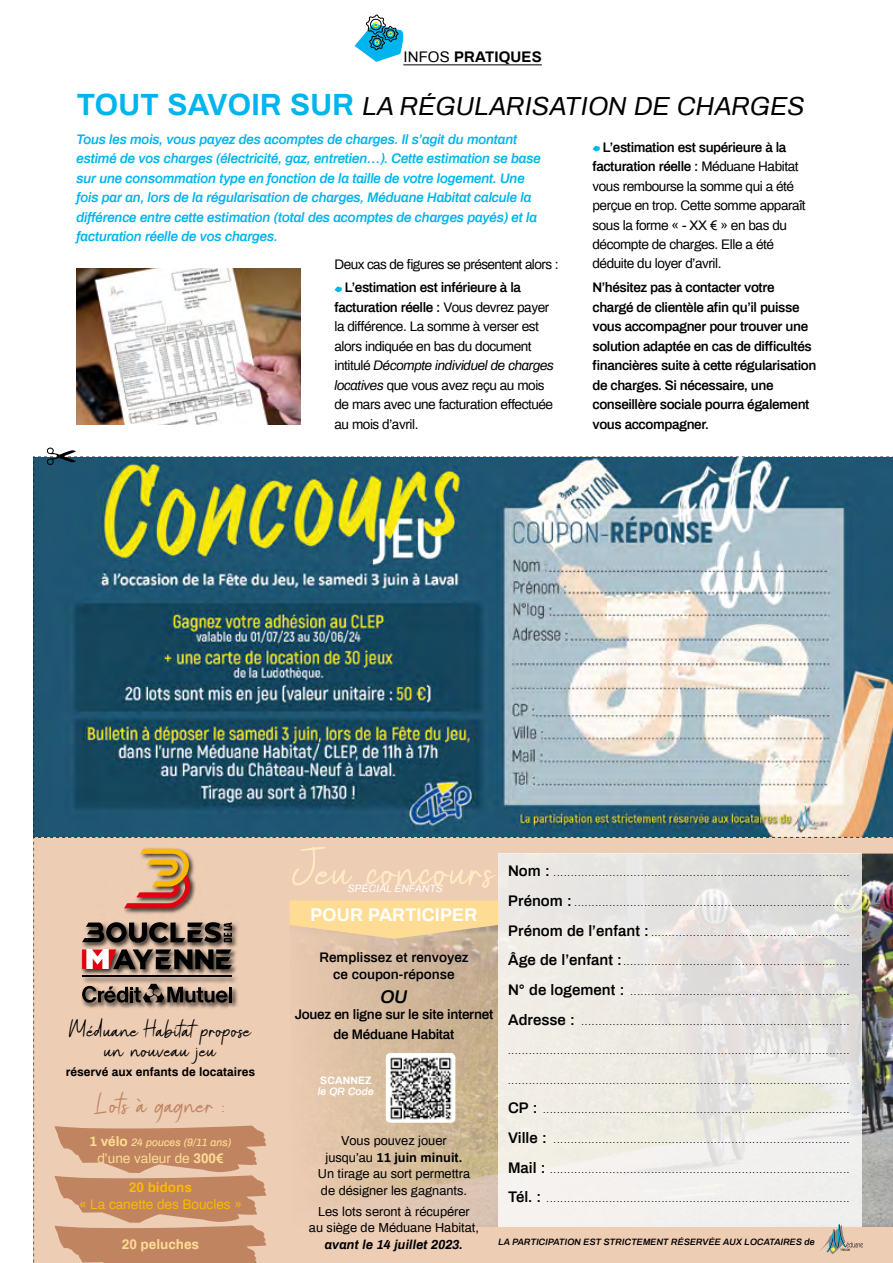
<style>
.page{position:relative;width:893px;height:1263px;background:#fff}
.page>*{position:absolute;margin:0;border:0;box-sizing:border-box;transform-origin:0 0}
.t1{font:52.05px "Andalan Eug";color:#ffeac1}
.t2{font:28.5px "Andalan Eug";color:#c08461}
.t3{font:italic 25.5px "Archivo";letter-spacing:.01em;color:#000}
.t4{font:24px/19.5px "Andalan Eug";color:#000;text-align:center}
.t5{font:700 18px "Archivo";letter-spacing:.01em;color:#fff}
.t6{font:italic 600 18px "Archivo";color:#000}
.t7{font:700 15px "Archivo";letter-spacing:.01em;color:#000}
.t8{font:13.5px/19.5px "Archivo";letter-spacing:-.03em;color:#000}
.t9{font:italic 600 13.5px/19.5px "Archivo";letter-spacing:-.02em;color:#00b5ed}
.t10{font:600 13.5px/19.5px "Archivo";letter-spacing:-.03em;color:#000}
.t11{font:600 13.5px/16.5px "Archivo";color:#000;text-align:center}
.t12{font:13.5px/29.2px "Archivo";color:#ffdc93;text-align:center}
.t13{font:13.5px "Archivo";color:#fbba00}
.t14{font:700 13.5px "Archivo";color:#ffdc93}
.t15{font:12.75px/16.5px "Archivo";color:#000;text-align:center}
.t16{font:italic 700 12.75px "Archivo";color:#000}
.t17{font:700 12px "Archivo";color:#000}
.t18{font:italic 500 10.5px "Archivo";color:#ffdc93}
.t19{font:italic 600 10.5px "Archivo";color:#fff}
.t20{font:700 10.5px "Archivo";letter-spacing:.01em;color:#fff}
.t21{font:italic 10.35px "Archivo";letter-spacing:.01em;color:#fff}
.t22{font:9px "Archivo";color:#000}
.t23{font:italic 600 9px "Archivo";letter-spacing:.01em;color:#000}
.s1{font-weight:400}
.s2{font-weight:700;font-style:normal;font-size:30px;color:#00b5ed}
.s3{font-weight:600}
.s4{font-style:italic}
.s5{font-weight:700;font-style:normal;font-size:13.5px}
.s6{font-weight:700}
.s7{font-weight:700;color:#fbba00}
.s8{font-weight:600;font-size:15px}
</style>
<div class="page">
<hr style="left:403px;top:65px;width:139px;height:1px;background:#000">
<svg style="left:354px;top:14px;width:50px;height:48px"></svg>
<svg style="left:334px;top:286px;width:8px;height:6px"></svg>
<svg style="left:592px;top:146px;width:8px;height:5px"></svg>
<img style="left:77px;top:268px;width:223px;height:156px">
<img style="left:33px;top:448px;width:860px;height:815px">
<img style="left:386px;top:1053px;width:69px;height:69px">
<h3 class="t7" style="left:403px;top:46px;width:140px"><span class="s1">INFOS</span> PRATIQUES</h3>
<h3 class="t3" style="left:77px;top:88px;width:730px"><span class="s2">TOUT SAVOIR SUR</span> LA RÉGULARISATION DE CHARGES</h3>
<p class="t9" style="left:77px;top:129px;width:466px">Tous les mois, vous payez des acomptes de charges. Il s’agit du montant estimé de vos charges (électricité, gaz, entretien…). Cette estimation se base sur une consommation type en fonction de la taille de votre logement. Une fois par an, lors de la régularisation de charges, Méduane Habitat calcule la différence entre cette estimation (total des acomptes de charges payés) et la facturation réelle de vos charges.</p>
<h3 class="t8" style="left:334px;top:253px;width:225px">Deux cas de figures se présentent alors :</h3>
<p class="t8" style="left:334px;top:277px;width:221px;text-indent:10px"><span class="s3">L’estimation est inférieure à la facturation réelle :</span> Vous devrez payer la différence. La somme à verser est alors indiquée en bas du document intitulé <span class="s4">Décompte individuel de charges locatives</span> que vous avez reçu au mois de mars avec une facturation effectuée au mois d’avril.</p>
<h3 class="t8" style="left:592px;top:136px;width:215px;text-indent:10px"><span class="s3">L’estimation est supérieure à la facturation réelle :</span> Méduane Habitat vous rembourse la somme qui a été perçue en trop. Cette somme apparaît sous la forme « - XX € » en bas du décompte de charges. Elle a été déduite du loyer d’avril.</h3>
<p class="t10" style="left:592px;top:277px;width:225px">N’hésitez pas à contacter votre chargé de clientèle afin qu’il puisse vous accompagner pour trouver une solution adaptée en cas de difficultés financières suite à cette régularisation de charges. Si nécessaire, une conseillère sociale pourra également vous accompagner.</p>
<h3 class="t4" style="left:69px;top:1020px;width:184px">Méduane Habitat propose un nouveau jeu</h3>
<h3 class="t17" style="left:66px;top:1063px;width:191px">réservé aux enfants de locataires</h3>
<h2 class="t2" style="left:97px;top:1085px;width:129px">Lots à gagner :</h2>
<p class="t18" style="left:89px;top:1135px;width:144px"><span class="s5">1 vélo</span> 24 pouces (9/11 ans)</p>
<h3 class="t12" style="left:97px;top:1143px;width:128px">d’une valeur de <span class="s6">300€<br></span><span class="s7">20 bidons</span></h3>
<h3 class="t13" style="left:79px;top:1194px;width:164px">« La canette des Boucles »</h3>
<h3 class="t14" style="left:122px;top:1235px;width:79px">20 peluches</h3>
<h1 class="t1" style="left:292px;top:836px;width:205px">Jeu concours</h1>
<p class="t22" style="left:508px;top:867px;width:343px"><span class="s8">Nom :</span> .....................................................................................</p>
<p class="t22" style="left:508px;top:896px;width:343px"><span class="s8">Prénom :</span> ...............................................................................</p>
<p class="t22" style="left:508px;top:926px;width:343px"><span class="s8">Prénom de l’enfant :</span> .........................................................</p>
<p class="t22" style="left:508px;top:955px;width:343px"><span class="s8">Âge de l’enfant :</span>.................................................................</p>
<p class="t22" style="left:508px;top:985px;width:343px"><span class="s8">N° de logement :</span> ...............................................................</p>
<p class="t22" style="left:508px;top:1015px;width:343px"><span class="s8">Adresse :</span> .............................................................................</p>
<p class="t22" style="left:508px;top:1044px;width:343px">..................................................................................................</p>
<p class="t22" style="left:508px;top:1074px;width:343px">..................................................................................................</p>
<p class="t22" style="left:508px;top:1104px;width:343px"><span class="s8">CP :</span> ........................................................................................</p>
<p class="t22" style="left:508px;top:1133px;width:343px"><span class="s8">Ville :</span> .....................................................................................</p>
<p class="t22" style="left:508px;top:1163px;width:343px"><span class="s8">Mail :</span> ......................................................................................</p>
<p class="t22" style="left:508px;top:1193px;width:343px"><span class="s8">Tél. :</span> .......................................................................................</p>
<p class="t21" style="left:348px;top:881px;width:97px">SPÉCIAL ENFANTS</p>
<h3 class="t5" style="left:310px;top:901px;width:169px">POUR PARTICIPER</h3>
<h3 class="t11" style="left:319px;top:949px;width:151px">Remplissez et renvoyez ce coupon-réponse</h3>
<h3 class="t6" style="left:380px;top:983px;width:29px">OU</h3>
<h3 class="t10" style="left:295px;top:1004px;width:200px;text-align:center">Jouez en ligne sur le site internet de Méduane Habitat</h3>
<p class="t20" style="left:320px;top:1073px;width:53px">SCANNEZ</p>
<p class="t19" style="left:318px;top:1083px;width:57px">le QR Code</p>
<h3 class="t15" style="left:318px;top:1132px;width:154px">Vous pouvez jouer jusqu’au <span class="s6">11 juin minuit.<br></span>Un tirage au sort permettra de désigner les gagnants.</h3>
<h3 class="t15" style="left:309px;top:1202px;width:172px">Les lots seront à récupérer<br>au siège de Méduane Habitat,</h3>
<h3 class="t16" style="left:325px;top:1235px;width:140px">avant le 14 juillet 2023.</h3>
<p class="t23" style="left:498px;top:1235px;width:318px">LA PARTICIPATION EST STRICTEMENT RÉSERVÉE AUX LOCATAIRES de</p>
</div>
